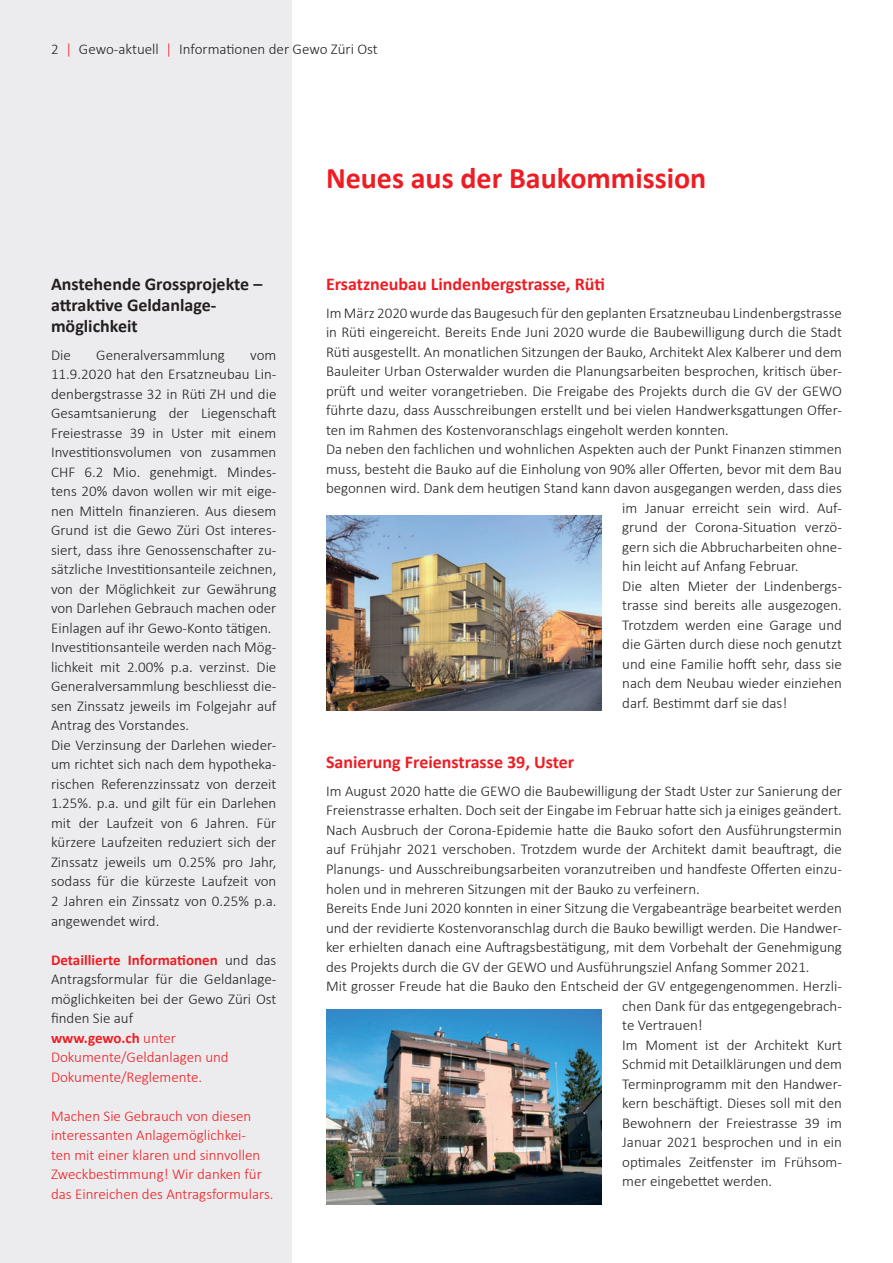
<style>
.page{position:relative;width:893px;height:1263px;background:#fff}
.page>*{position:absolute;margin:0;border:0;box-sizing:border-box;transform-origin:0 0}
.t1{font:700 30px "Calibri";color:#ee1d23}
.t2{font:700 18px "Calibri";color:#ee1d23}
.t3{font:700 18px/21px "Calibri";color:#231f20}
.t4{font:300 15px/19.5px "Calibri";color:#231f20}
.t5{font:300 15px/19.5px "Calibri";color:#ee1d23}
.s1{color:#ee1d23}
.s2{font-weight:700;color:#ee1d23}
</style>
<div class="page">
<div style="left:0;top:0;width:292px;height:1263px;background:#ececee"></div>
<img style="left:326px;top:1009px;width:275px;height:195px">
<img style="left:326px;top:516px;width:275px;height:195px">
<p class="t4" style="left:51px;top:38px;width:328px">2 <span class="s1">|</span> Gewo-aktuell <span class="s1">|</span> Informationen der Gewo Züri Ost</p>
<p class="t3" style="left:51px;top:273px;width:213px">Anstehende Grossprojekte – attraktive Geldanlage&shy;möglichkeit</p>
<p class="t4" style="left:51px;top:344px;width:21px">Die</p>
<p class="t4" style="left:96px;top:344px;width:130px">Generalversammlung</p>
<p class="t4" style="left:51px;top:344px;width:227px;text-indent:199px">vom 11.9.2020 hat den Ersatzneubau Lin&shy;denbergstrasse 32 in Rüti ZH und die Gesamtsanierung der Liegenschaft Freiestrasse 39 in Uster mit einem Investitionsvolumen von zusammen CHF 6.2 Mio. genehmigt. Mindes&shy;tens 20% davon wollen wir mit eige&shy;nen Mitteln finanzieren. Aus diesem Grund ist die Gewo Züri Ost interes&shy;siert, dass ihre Genossenschafter zu&shy;sätzliche Investitionsanteile zeichnen, von der Möglichkeit zur Gewährung von Darlehen Gebrauch machen oder Einlagen auf ihr Gewo-Konto tätigen.<br>Investitionsanteile werden nach Mög&shy;lichkeit mit 2.00% p.a. verzinst. Die Generalversammlung beschliesst die&shy;sen Zinssatz jeweils im Folgejahr auf Antrag des Vorstandes.<br>Die Verzinsung der Darlehen wieder&shy;um richtet sich nach dem hypotheka&shy;rischen Referenzzinssatz von derzeit 1.25%. p.a. und gilt für ein Darlehen mit der Laufzeit von 6 Jahren. Für kürzere Laufzeiten reduziert sich der Zinssatz jeweils um 0.25% pro Jahr, sodass für die kürzeste Laufzeit von 2 Jahren ein Zinssatz von 0.25% p.a. angewendet wird.</p>
<p class="t4" style="left:51px;top:949px;width:227px"><span class="s2">Detaillierte Informationen</span> und das<br>Antragsformular für die Geldanlage&shy;möglichkeiten bei der Gewo Züri Ost finden Sie auf<br><span class="s2">www.gewo.ch</span> <span class="s1">unter<br>Dokumente/Geldanlagen und<br>Dokumente/Reglemente.</span></p>
<p class="t5" style="left:51px;top:1105px;width:224px">Machen Sie Gebrauch von diesen interessanten Anlagemöglichkei-<br>ten mit einer klaren und sinnvollen Zweckbestimmung! Wir danken für das Einreichen des Antragsformulars.</p>
<h1 class="t1" style="left:326px;top:159px;width:382px">Neues aus der Baukommission</h1>
<p class="t2" style="left:326px;top:272px;width:280px">Ersatzneubau Lindenbergstrasse, Rüti</p>
<p class="t4" style="left:326px;top:302px;width:517px">Im März 2020 wurde das Baugesuch für den geplanten Ersatzneubau Lindenbergstrasse</p>
<p class="t4" style="left:326px;top:322px;width:517px">in Rüti eingereicht. Bereits Ende Juni 2020 wurde die Baubewilligung durch die Stadt</p>
<p class="t4" style="left:326px;top:341px;width:517px">Rüti ausgestellt. An monatlichen Sitzungen der Bauko, Architekt Alex Kalberer und dem</p>
<p class="t4" style="left:326px;top:361px;width:517px">Bauleiter Urban Osterwalder wurden die Planungsarbeiten besprochen, kritisch über-</p>
<p class="t4" style="left:326px;top:380px;width:517px">prüft und weiter vorangetrieben. Die Freigabe des Projekts durch die GV der GEWO</p>
<p class="t4" style="left:326px;top:400px;width:517px">führte dazu, dass Ausschreibungen erstellt und bei vielen Handwerksgattungen Offer-</p>
<p class="t4" style="left:326px;top:419px;width:404px">ten im Rahmen des Kostenvoranschlags eingeholt werden konnten.</p>
<p class="t4" style="left:326px;top:439px;width:517px">Da neben den fachlichen und wohnlichen Aspekten auch der Punkt Finanzen stimmen</p>
<p class="t4" style="left:326px;top:458px;width:517px">muss, besteht die Bauko auf die Einholung von 90% aller Offerten, bevor mit dem Bau</p>
<p class="t4" style="left:326px;top:478px;width:517px">begonnen wird. Dank dem heutigen Stand kann davon ausgegangen werden, dass dies</p>
<p class="t4" style="left:622px;top:497px;width:221px">im Januar erreicht sein wird. Auf-</p>
<p class="t4" style="left:622px;top:517px;width:221px">grund der Corona-Situation verzö-</p>
<p class="t4" style="left:622px;top:536px;width:221px">gern sich die Abbrucharbeiten ohne-</p>
<p class="t4" style="left:622px;top:556px;width:178px">hin leicht auf Anfang Februar.</p>
<p class="t4" style="left:622px;top:575px;width:221px">Die alten Mieter der Lindenbergs-</p>
<p class="t4" style="left:622px;top:595px;width:221px">trasse sind bereits alle ausgezogen.</p>
<p class="t4" style="left:622px;top:614px;width:221px">Trotzdem werden eine Garage und</p>
<p class="t4" style="left:622px;top:634px;width:221px">die Gärten durch diese noch genutzt</p>
<p class="t4" style="left:622px;top:653px;width:221px">und eine Familie hofft sehr, dass sie</p>
<p class="t4" style="left:622px;top:673px;width:221px">nach dem Neubau wieder einziehen</p>
<p class="t4" style="left:622px;top:692px;width:166px">darf. Bestimmt darf sie das!</p>
<p class="t2" style="left:326px;top:750px;width:250px">Sanierung Freienstrasse 39, Uster</p>
<p class="t4" style="left:326px;top:780px;width:517px">Im August 2020 hatte die GEWO die Baubewilligung der Stadt Uster zur Sanierung der</p>
<p class="t4" style="left:326px;top:800px;width:517px">Freienstrasse erhalten. Doch seit der Eingabe im Februar hatte sich ja einiges geändert.</p>
<p class="t4" style="left:326px;top:819px;width:517px">Nach Ausbruch der Corona-Epidemie hatte die Bauko sofort den Ausführungstermin</p>
<p class="t4" style="left:326px;top:839px;width:517px">auf Frühjahr 2021 verschoben. Trotzdem wurde der Architekt damit beauftragt, die</p>
<p class="t4" style="left:326px;top:858px;width:517px">Planungs- und Ausschreibungsarbeiten voranzutreiben und handfeste Offerten einzu-</p>
<p class="t4" style="left:326px;top:878px;width:375px">holen und in mehreren Sitzungen mit der Bauko zu verfeinern.</p>
<p class="t4" style="left:326px;top:897px;width:517px">Bereits Ende Juni 2020 konnten in einer Sitzung die Vergabeanträge bearbeitet werden</p>
<p class="t4" style="left:326px;top:917px;width:517px">und der revidierte Kostenvoranschlag durch die Bauko bewilligt werden. Die Handwer-</p>
<p class="t4" style="left:326px;top:936px;width:517px">ker erhielten danach eine Auftragsbestätigung, mit dem Vorbehalt der Genehmigung</p>
<p class="t4" style="left:326px;top:956px;width:485px">des Projekts durch die GV der GEWO und Ausführungsziel Anfang Sommer 2021.</p>
<p class="t4" style="left:326px;top:975px;width:517px">Mit grosser Freude hat die Bauko den Entscheid der GV entgegengenommen. Herzli-</p>
<p class="t4" style="left:622px;top:995px;width:221px">chen Dank für das entgegengebrach-</p>
<p class="t4" style="left:622px;top:1014px;width:82px">te Vertrauen!</p>
<p class="t4" style="left:622px;top:1034px;width:221px">Im Moment ist der Architekt Kurt</p>
<p class="t4" style="left:622px;top:1053px;width:221px">Schmid mit Detailklärungen und dem</p>
<p class="t4" style="left:622px;top:1073px;width:221px">Terminprogramm mit den Handwer-</p>
<p class="t4" style="left:622px;top:1092px;width:221px">kern beschäftigt. Dieses soll mit den</p>
<p class="t4" style="left:622px;top:1112px;width:221px">Bewohnern der Freiestrasse 39 im</p>
<p class="t4" style="left:622px;top:1131px;width:221px">Januar 2021 besprochen und in ein</p>
<p class="t4" style="left:622px;top:1151px;width:221px">optimales Zeitfenster im Frühsom-</p>
<p class="t4" style="left:622px;top:1170px;width:152px">mer eingebettet werden.</p>
</div>
